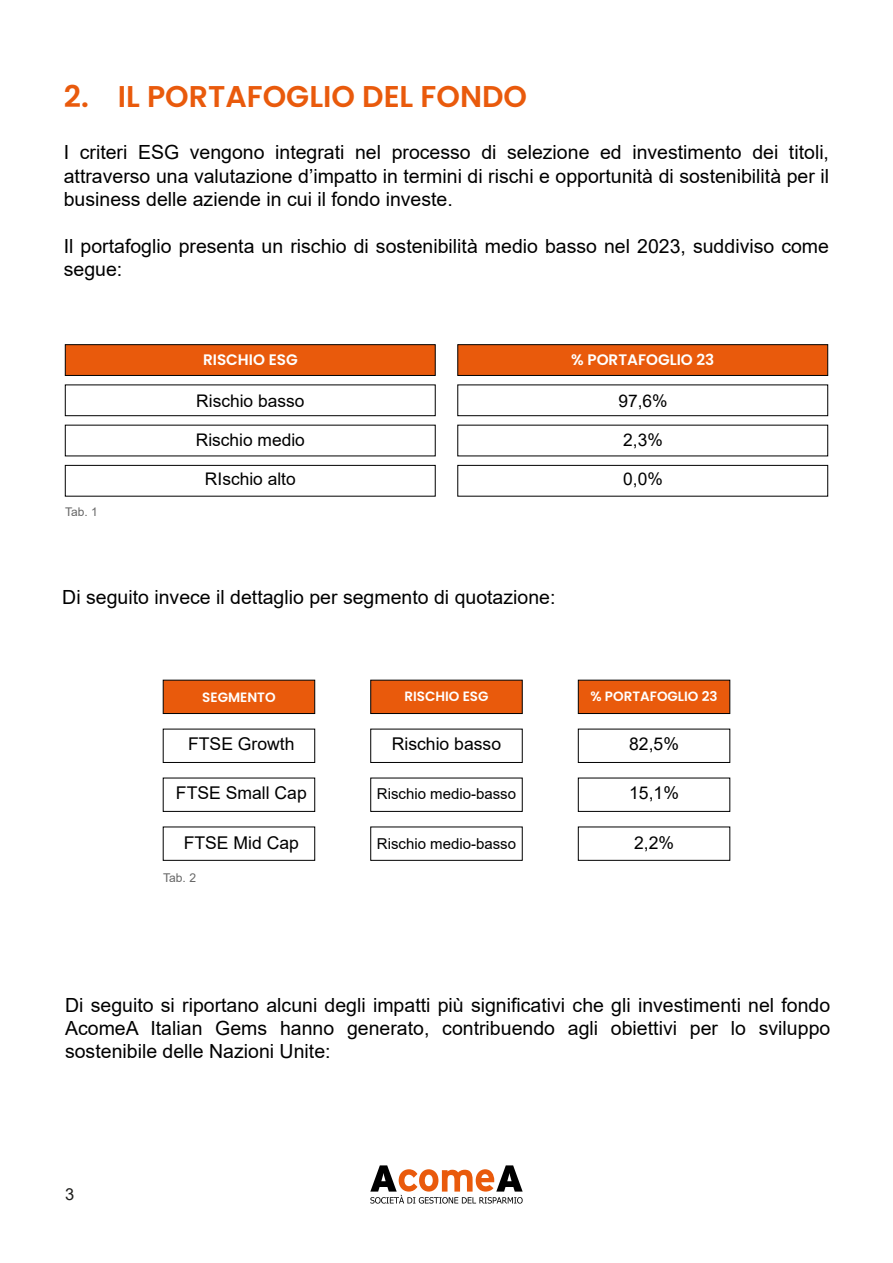
<style>
.page{position:relative;width:893px;height:1263px;background:#fff}
.page>*{position:absolute;margin:0;border:0;box-sizing:border-box;transform-origin:0 0}
.t1{font:600 30px "Poppins";color:#e95a0c}
.t2{font:19.5px/23.4px "Arial";color:#000;text-align:justify}
.t3{font:17.55px "Arial";color:#000}
.t4{font:17.4px "Arial";color:#000}
.t5{font:16.5px "Arial";color:#1d1d1b}
.t6{font:600 15.15px "Poppins";color:#fff}
.t7{font:15px "Arial";color:#000}
.t8{font:600 13.5px "Poppins";color:#fff}
.t9{font:12.15px "Arial";color:#676767}
.t10{font:12px "Arial";color:#676767}
</style>
<div class="page">
<div style="left:457px;top:344px;width:371px;height:32px;background:#e95a0c;border:1px solid #000"></div>
<div style="left:457px;top:385px;width:371px;height:31px;border:1px solid #000"></div>
<div style="left:457px;top:465px;width:371px;height:31px;border:1px solid #000"></div>
<div style="left:65px;top:344px;width:371px;height:32px;background:#e95a0c;border:1px solid #000"></div>
<div style="left:65px;top:385px;width:371px;height:31px;border:1px solid #000"></div>
<div style="left:65px;top:465px;width:371px;height:31px;border:1px solid #000"></div>
<svg style="left:370px;top:1165px;width:153px;height:38px"></svg>
<div style="left:370px;top:680px;width:152px;height:34px;background:#e95a0c;border:1px solid #000"></div>
<div style="left:370px;top:729px;width:152px;height:34px;border:1px solid #000"></div>
<div style="left:370px;top:778px;width:152px;height:34px;border:1px solid #000"></div>
<div style="left:370px;top:827px;width:152px;height:34px;border:1px solid #000"></div>
<div style="left:578px;top:680px;width:152px;height:34px;background:#e95a0c;border:1px solid #000"></div>
<div style="left:578px;top:729px;width:152px;height:34px;border:1px solid #000"></div>
<div style="left:578px;top:778px;width:152px;height:34px;border:1px solid #000"></div>
<div style="left:578px;top:827px;width:152px;height:34px;border:1px solid #000"></div>
<div style="left:163px;top:680px;width:152px;height:34px;background:#e95a0c;border:1px solid #000"></div>
<div style="left:163px;top:729px;width:152px;height:34px;border:1px solid #000"></div>
<div style="left:163px;top:778px;width:152px;height:34px;border:1px solid #000"></div>
<div style="left:163px;top:827px;width:152px;height:34px;border:1px solid #000"></div>
<svg style="left:414px;top:344px;width:65px;height:860px"></svg>
<h1 class="t1" style="left:64px;top:79px;width:465px">2. IL PORTAFOGLIO DEL FONDO</h1>
<p class="t2" style="left:64px;top:141px;width:767px">I criteri ESG vengono integrati nel processo di selezione ed investimento dei titoli, attraverso una valutazione d’impatto in termini di rischi e opportunità di sostenibilità per il business delle aziende in cui il fondo investe.</p>
<p class="t2" style="left:64px;top:234px;width:767px">Il portafoglio presenta un rischio di sostenibilità medio basso nel 2023, suddiviso come segue:</p>
<p class="t10" style="left:65px;top:503px;width:34px">Tab. 1</p>
<p class="t6" style="left:203px;top:351px;width:96px">RISCHIO ESG</p>
<p class="t4" style="left:196px;top:389px;width:110px">Rischio basso</p>
<p class="t4" style="left:196px;top:428px;width:111px">Rischio medio</p>
<p class="t4" style="left:205px;top:467px;width:92px">RIschio alto</p>
<p class="t6" style="left:571px;top:351px;width:145px">% PORTAFOGLIO 23</p>
<p class="t4" style="left:618px;top:389px;width:51px">97,6%</p>
<p class="t4" style="left:623px;top:428px;width:41px">2,3%</p>
<p class="t4" style="left:623px;top:467px;width:41px">0,0%</p>
<p class="t2" style="left:62px;top:585px;width:495px">Di seguito invece il dettaglio per segmento di quotazione:</p>
<p class="t8" style="left:202px;top:689px;width:75px">SEGMENTO</p>
<p class="t3" style="left:188px;top:732px;width:108px">FTSE Growth</p>
<p class="t3" style="left:176px;top:781px;width:132px">FTSE Small Cap</p>
<p class="t3" style="left:184px;top:831px;width:117px">FTSE Mid Cap</p>
<p class="t9" style="left:163px;top:870px;width:34px">Tab. 2</p>
<p class="t8" style="left:404px;top:689px;width:86px">RISCHIO ESG</p>
<p class="t3" style="left:392px;top:732px;width:111px">Rischio basso</p>
<p class="t7" style="left:377px;top:784px;width:141px">Rischio medio-basso</p>
<p class="t7" style="left:377px;top:833px;width:141px">Rischio medio-basso</p>
<p class="t8" style="left:590px;top:688px;width:129px">% PORTAFOGLIO 23</p>
<p class="t3" style="left:629px;top:732px;width:51px">82,5%</p>
<p class="t3" style="left:629px;top:781px;width:51px">15,1%</p>
<p class="t3" style="left:634px;top:831px;width:42px">2,2%</p>
<p class="t2" style="left:65px;top:993px;width:767px">Di seguito si riportano alcuni degli impatti più significativi che gli investimenti nel fondo AcomeA Italian Gems hanno generato, contribuendo agli obiettivi per lo sviluppo sostenibile delle Nazioni Unite:</p>
<p class="t5" style="left:65px;top:1183px;width:11px">3</p>
</div>
